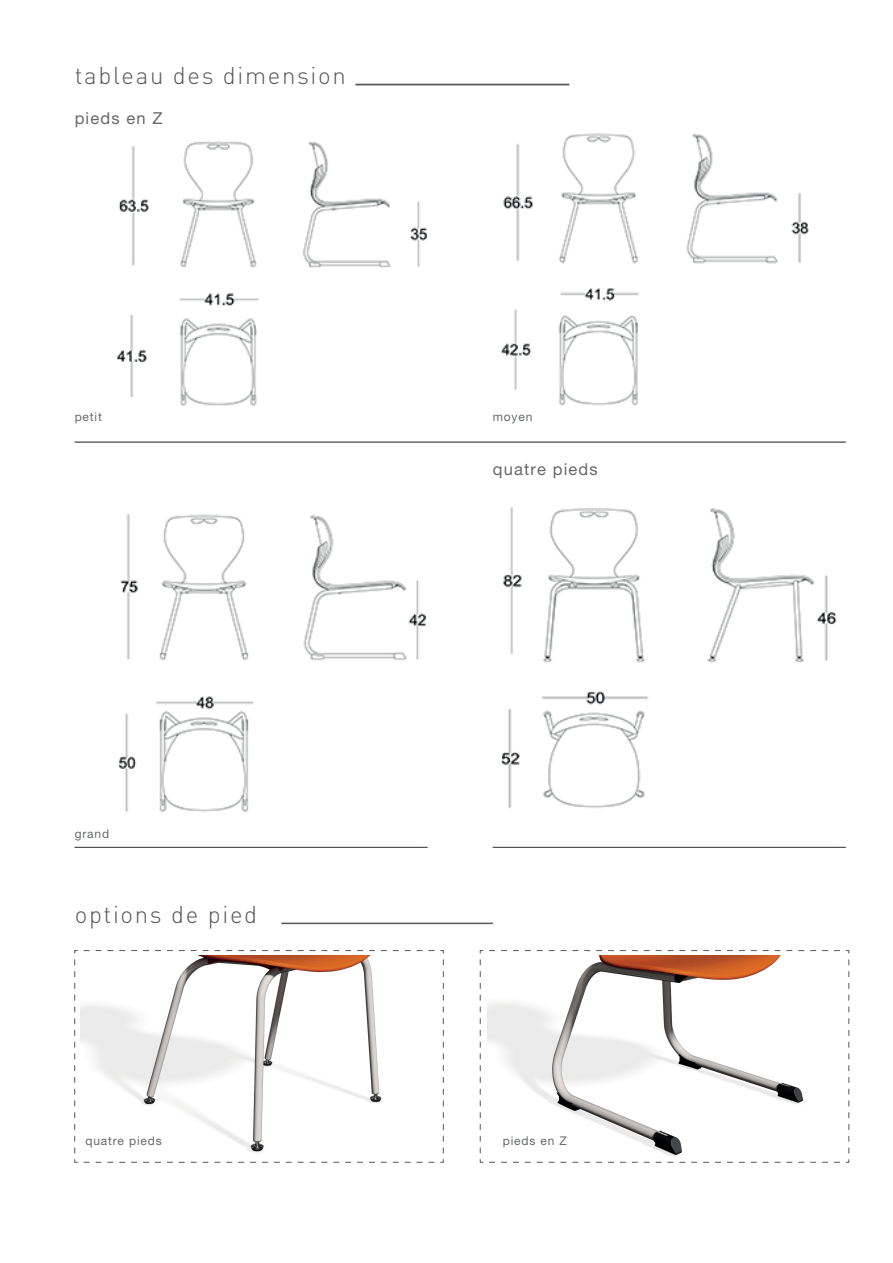
<style>
.page{position:relative;width:893px;height:1263px;background:#fff}
.page>*{position:absolute;margin:0;border:0;box-sizing:border-box;transform-origin:0 0}
.t1{font:300 24px "DIN Pro";letter-spacing:.07em;color:#58595b}
.t2{font:300 24px "DIN Pro";letter-spacing:.07em;color:#57585a}
.t3{font:16.5px "Helvetica Neue LT Pro";letter-spacing:.07em;color:#666968}
.t4{font:12px "Helvetica Neue LT Pro";letter-spacing:.07em;color:#666968}
</style>
<div class="page">
<img style="left:456px;top:83px;width:353px;height:323px">
<img style="left:74px;top:85px;width:386px;height:358px">
<img style="left:492px;top:507px;width:354px;height:341px">
<img style="left:74px;top:513px;width:354px;height:335px">
<hr style="left:281px;top:923px;width:212px;height:1px;background:#57585a">
<svg style="left:480px;top:950px;width:370px;height:213px"></svg>
<svg style="left:74px;top:950px;width:370px;height:213px"></svg>
<hr style="left:355px;top:84px;width:214px;height:1px;background:#57585a">
<hr style="left:75px;top:847px;width:353px;height:1px;background:#505353">
<hr style="left:493px;top:847px;width:353px;height:1px;background:#505353">
<hr style="left:75px;top:441px;width:771px;height:2px;background:#505353">
<h1 class="t1" style="left:75px;top:57px;width:273px">tableau des dimension</h1>
<h2 class="t3" style="left:75px;top:108px;width:89px">pieds en Z</h2>
<p class="t4" style="left:75px;top:409px;width:29px">petit</p>
<p class="t4" style="left:75px;top:826px;width:36px">grand</p>
<h1 class="t2" style="left:75px;top:896px;width:184px">options de pied</h1>
<p class="t4" style="left:493px;top:409px;width:41px">moyen</p>
<h2 class="t3" style="left:493px;top:459px;width:106px">quatre pieds</h2>
<p class="t4" style="left:86px;top:1133px;width:78px">quatre pieds</p>
<p class="t4" style="left:503px;top:1133px;width:65px">pieds en Z</p>
</div>
